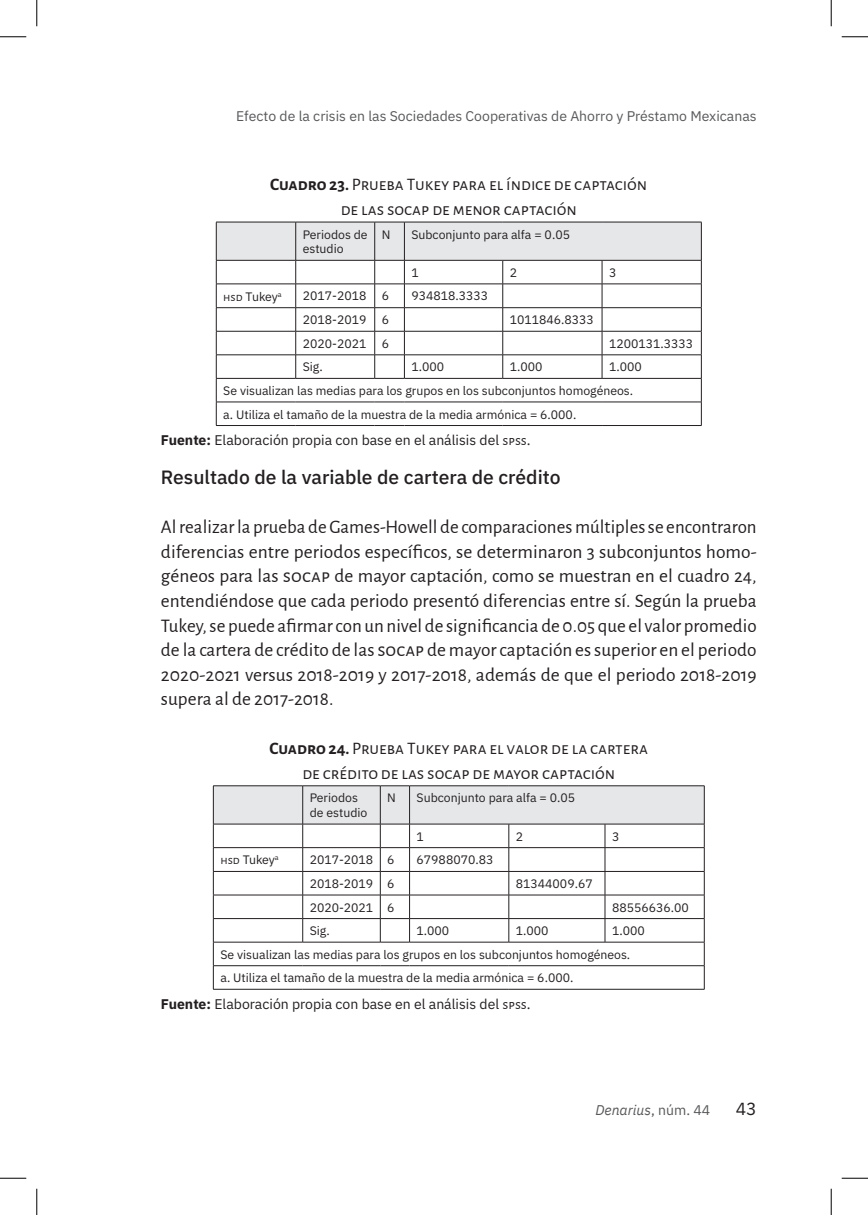
<style>
.page{position:relative;width:868px;height:1215px;background:#fff}
.page>*{position:absolute;margin:0;border:0;box-sizing:border-box;transform-origin:0 0}
.Cuerpo_sin_sangría{font:19.25px/24.5px "Alegreya Sans";letter-spacing:.005em;color:#231f20;text-align:justify}
.T2{font:500 19.25px "IBM Plex Sans";color:#231f20}
.Título_tabla{font:17.5px/24.5px "Alegreya Sans";color:#231f20;text-align:center}
.t1{font:17.5px "IBM Plex Sans";color:#231f20}
.Fuente{font:14px "IBM Plex Sans";color:#231f20}
.t2{font:14px "IBM Plex Sans";color:#57585a}
.t3{font:italic 14px "IBM Plex Sans";color:#57585a}
.Texto_cuadro{font:12.25px/14.7px "IBM Plex Sans";color:#231f20}
.s1{font-weight:700}
.s2{font-family:"Alegreya Sans"}
.s3{font-style:normal}
</style>
<div class="page">
<svg style="left:216px;top:222px;width:485px;height:203px"></svg>
<hr style="left:216px;top:425px;width:79px;height:1px;background:#231f20">
<hr style="left:295px;top:425px;width:79px;height:1px;background:#231f20">
<hr style="left:374px;top:425px;width:30px;height:1px;background:#231f20">
<hr style="left:404px;top:425px;width:98px;height:1px;background:#231f20">
<hr style="left:502px;top:425px;width:100px;height:1px;background:#231f20">
<hr style="left:602px;top:425px;width:99px;height:1px;background:#231f20">
<svg style="left:213px;top:785px;width:491px;height:205px"></svg>
<hr style="left:409px;top:989px;width:99px;height:1px;background:#231f20">
<hr style="left:508px;top:989px;width:96px;height:1px;background:#231f20">
<hr style="left:604px;top:989px;width:100px;height:1px;background:#231f20">
<svg style="left:0;top:36px;width:26px;height:1px"></svg>
<svg style="left:841px;top:36px;width:26px;height:1px"></svg>
<svg style="left:0;top:1177px;width:26px;height:1px"></svg>
<svg style="left:841px;top:1177px;width:26px;height:1px"></svg>
<svg style="left:36px;top:0;width:1px;height:26px"></svg>
<svg style="left:36px;top:1188px;width:1px;height:26px"></svg>
<svg style="left:830px;top:0;width:1px;height:26px"></svg>
<svg style="left:830px;top:1188px;width:1px;height:26px"></svg>
<p class="t2" style="left:236px;top:105px;width:522px">Efecto de la crisis en las Sociedades Cooperativas de Ahorro y Préstamo Mexicanas</p>
<p class="Título_tabla" style="left:270px;top:171px;width:378px"><span class="s1">Cuadro 23.</span> Prueba Tukey para el índice de captación de las socap de menor captación</p>
<p class="Texto_cuadro" style="left:302px;top:226px;width:66px">Periodos de estudio</p>
<p class="Texto_cuadro" style="left:381px;top:226px;width:10px">N</p>
<p class="Texto_cuadro" style="left:411px;top:226px;width:160px">Subconjunto para alfa = 0.05</p>
<p class="Texto_cuadro" style="left:411px;top:264px;width:9px">1</p>
<p class="Texto_cuadro" style="left:509px;top:264px;width:9px">2</p>
<p class="Texto_cuadro" style="left:609px;top:264px;width:9px">3</p>
<p class="Texto_cuadro" style="left:223px;top:288px;width:60px"><span class="s2">hsd</span> Tukey<sup>a</sup></p>
<p class="Texto_cuadro" style="left:302px;top:288px;width:65px">2017-2018</p>
<p class="Texto_cuadro" style="left:381px;top:288px;width:9px">6</p>
<p class="Texto_cuadro" style="left:411px;top:288px;width:78px">934818.3333</p>
<p class="Texto_cuadro" style="left:302px;top:311px;width:65px">2018-2019</p>
<p class="Texto_cuadro" style="left:381px;top:311px;width:9px">6</p>
<p class="Texto_cuadro" style="left:509px;top:311px;width:86px">1011846.8333</p>
<p class="Texto_cuadro" style="left:302px;top:335px;width:65px">2020-2021</p>
<p class="Texto_cuadro" style="left:381px;top:335px;width:9px">6</p>
<p class="Texto_cuadro" style="left:609px;top:335px;width:86px">1200131.3333</p>
<p class="Texto_cuadro" style="left:302px;top:359px;width:22px">Sig.</p>
<p class="Texto_cuadro" style="left:411px;top:359px;width:34px">1.000</p>
<p class="Texto_cuadro" style="left:509px;top:359px;width:34px">1.000</p>
<p class="Texto_cuadro" style="left:609px;top:359px;width:34px">1.000</p>
<p class="Texto_cuadro" style="left:223px;top:382px;width:411px">Se visualizan las medias para los grupos en los subconjuntos homogéneos.</p>
<p class="Texto_cuadro" style="left:223px;top:406px;width:354px">a. Utiliza el tamaño de la muestra de la media armónica = 6.000.</p>
<p class="Fuente" style="left:161px;top:430px;width:371px"><span class="s1">Fuente:</span> Elaboración propia con base en el análisis del <span class="s2">spss</span>.</p>
<p class="T2" style="left:161px;top:462px;width:401px">Resultado de la variable de cartera de crédito</p>
<p class="Cuerpo_sin_sangría" style="left:161px;top:514px;width:597px">Al realizar la prueba de Games-Howell de comparaciones múltiples se encontraron diferencias entre periodos específicos, se determinaron 3 subconjuntos homo&shy;géneos para las socap de mayor captación, como se muestran en el cuadro 24, entendiéndose que cada periodo presentó diferencias entre sí. Según la prueba Tukey, se puede afirmar con un nivel de significancia de 0.05 que el valor promedio de la cartera de crédito de las socap de mayor captación es superior en el periodo 2020-2021 versus 2018-2019 y 2017-2018, además de que el periodo 2018-2019 supera al de 2017-2018.</p>
<p class="Título_tabla" style="left:269px;top:735px;width:380px"><span class="s1">Cuadro 24.</span> Prueba Tukey para el valor de la cartera de crédito de las socap de mayor captación</p>
<p class="Texto_cuadro" style="left:309px;top:789px;width:59px">Periodos de estudio</p>
<p class="Texto_cuadro" style="left:387px;top:789px;width:10px">N</p>
<p class="Texto_cuadro" style="left:416px;top:789px;width:160px">Subconjunto para alfa = 0.05</p>
<p class="Texto_cuadro" style="left:416px;top:828px;width:9px">1</p>
<p class="Texto_cuadro" style="left:515px;top:828px;width:9px">2</p>
<p class="Texto_cuadro" style="left:611px;top:828px;width:9px">3</p>
<p class="Texto_cuadro" style="left:220px;top:851px;width:60px"><span class="s2">hsd</span> Tukey<sup>a</sup></p>
<p class="Texto_cuadro" style="left:309px;top:851px;width:65px">2017-2018</p>
<p class="Texto_cuadro" style="left:387px;top:851px;width:9px">6</p>
<p class="Texto_cuadro" style="left:416px;top:851px;width:78px">67988070.83</p>
<p class="Texto_cuadro" style="left:309px;top:875px;width:65px">2018-2019</p>
<p class="Texto_cuadro" style="left:387px;top:875px;width:9px">6</p>
<p class="Texto_cuadro" style="left:515px;top:875px;width:78px">81344009.67</p>
<p class="Texto_cuadro" style="left:309px;top:898px;width:65px">2020-2021</p>
<p class="Texto_cuadro" style="left:387px;top:898px;width:9px">6</p>
<p class="Texto_cuadro" style="left:611px;top:898px;width:78px">88556636.00</p>
<p class="Texto_cuadro" style="left:309px;top:922px;width:22px">Sig.</p>
<p class="Texto_cuadro" style="left:416px;top:922px;width:34px">1.000</p>
<p class="Texto_cuadro" style="left:515px;top:922px;width:34px">1.000</p>
<p class="Texto_cuadro" style="left:611px;top:922px;width:34px">1.000</p>
<p class="Texto_cuadro" style="left:220px;top:946px;width:411px">Se visualizan las medias para los grupos en los subconjuntos homogéneos.</p>
<p class="Texto_cuadro" style="left:220px;top:969px;width:354px">a. Utiliza el tamaño de la muestra de la media armónica = 6.000.</p>
<p class="Fuente" style="left:161px;top:993px;width:371px"><span class="s1">Fuente:</span> Elaboración propia con base en el análisis del <span class="s2">spss</span>.</p>
<p class="t3" style="left:595px;top:1099px;width:116px">Denarius<span class="s3">, núm. 44</span></p>
<h2 class="t1" style="left:735px;top:1095px;width:22px">43</h2>
</div>
